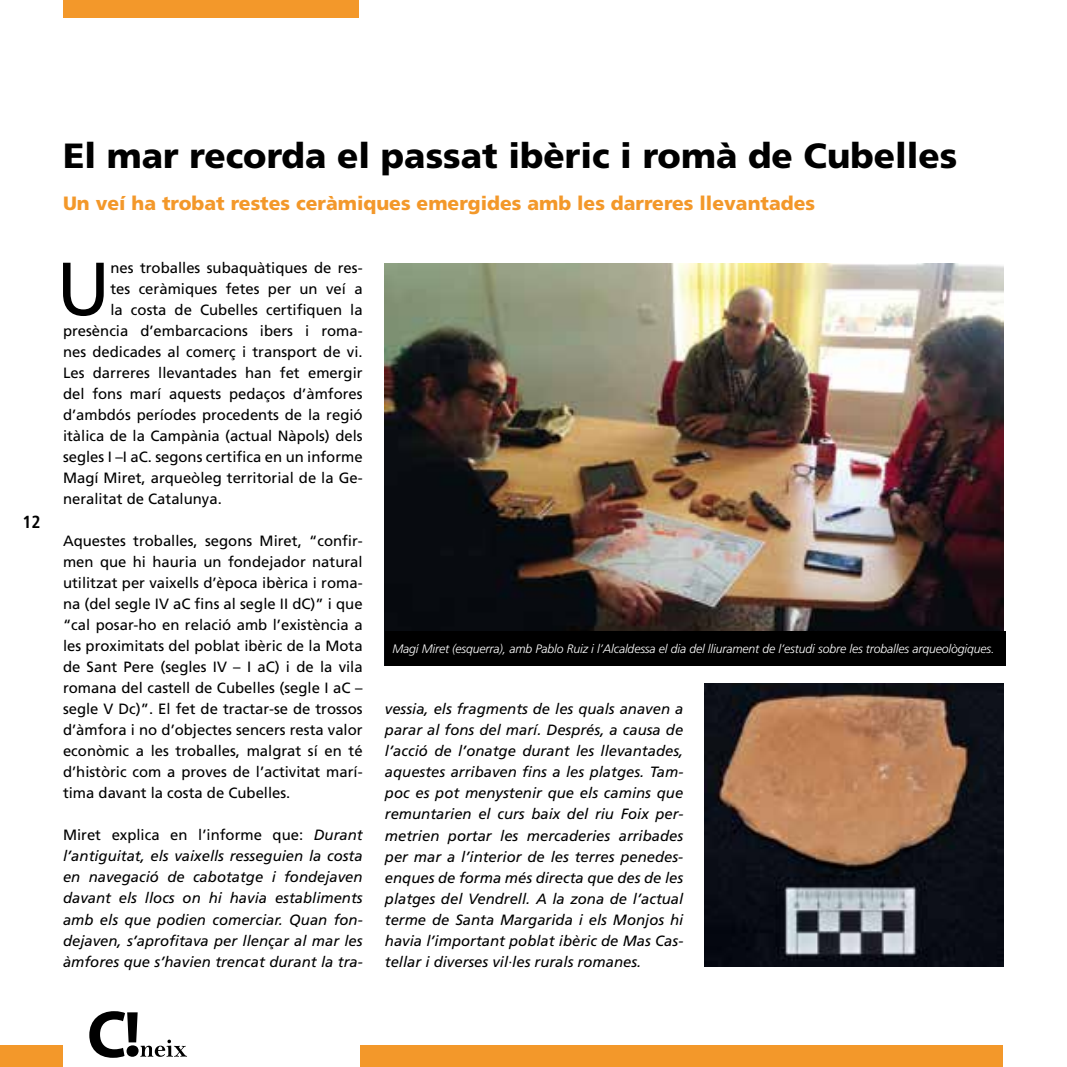
<style>
.page{position:relative;width:1067px;height:1067px;background:#fff}
.page>*{position:absolute;margin:0;border:0;box-sizing:border-box;transform-origin:0 0}
.t1{font:75.08px "Frutiger LT Std";color:#000}
.t2{font:900 35px "Frutiger LT Std";color:#000}
.t3{font:900 19.25px "Frutiger LT Std";color:#f3982a}
.t4{font:700 condensed 17.5px "Frutiger LT Std";color:#000}
.t5{font:14.88px/21px "Frutiger LT Std";color:#000;text-align:justify}
.t6{font:italic 14.88px/21px "Frutiger LT Std";color:#000;text-align:justify}
.t7{font:italic 300 12.25px "Frutiger LT Std";letter-spacing:-.01em;color:#fff}
.s1{font-style:normal}
</style>
<div class="page">
<img style="left:704px;top:683px;width:300px;height:283px">
<img style="left:385px;top:264px;width:619px;height:367px">
<div style="left:385px;top:631px;width:620px;height:35px;background:#000"></div>
<svg style="left:89px;top:1011px;width:98px;height:46px"></svg>
<div style="left:63px;top:0;width:295px;height:18px;background:#f3982a"></div>
<div style="left:0;top:1045px;width:63px;height:22px;background:#f3982a"></div>
<div style="left:360px;top:1045px;width:642px;height:22px;background:#f3982a"></div>
<p class="t4" style="left:22px;top:511px;width:20px">12</p>
<h2 class="t2" style="left:63px;top:135px;width:896px">El mar recorda el passat ibèric i romà de Cubelles</h2>
<p class="t3" style="left:63px;top:192px;width:753px">Un veí ha trobat restes ceràmiques emergides amb les darreres llevantades</p>
<h1 class="t1" style="left:56px;top:245px;width:56px">U</h1>
<p class="t5" style="left:110px;top:257px;width:254px">nes troballes subaquàtiques de res-</p>
<p class="t5" style="left:110px;top:278px;width:254px">tes ceràmiques fetes per un veí a</p>
<p class="t5" style="left:110px;top:299px;width:254px">la costa de Cubelles certifiquen la</p>
<p class="t5" style="left:63px;top:320px;width:301px">presència d’embarcacions ibers i roma-</p>
<p class="t5" style="left:63px;top:341px;width:301px">nes dedicades al comerç i transport de vi.</p>
<p class="t5" style="left:63px;top:362px;width:301px">Les darreres llevantades han fet emergir</p>
<p class="t5" style="left:63px;top:383px;width:301px">del fons marí aquests pedaços d’àmfores</p>
<p class="t5" style="left:63px;top:404px;width:301px">d’ambdós períodes procedents de la regió</p>
<p class="t5" style="left:63px;top:425px;width:301px">itàlica de la Campània (actual Nàpols) dels</p>
<p class="t5" style="left:63px;top:446px;width:301px">segles I –I aC. segons certifica en un informe</p>
<p class="t5" style="left:63px;top:467px;width:301px">Magí Miret, arqueòleg territorial de la Ge-</p>
<p class="t5" style="left:63px;top:488px;width:160px">neralitat de Catalunya.</p>
<p class="t5" style="left:63px;top:530px;width:301px">Aquestes troballes, segons Miret, “confir&shy;men que hi hauria un fondejador natural utilitzat per vaixells d’època ibèrica i roma&shy;na (del segle IV aC fins al segle II dC)” i que “cal posar-ho en relació amb l’existència a les proximitats del poblat ibèric de la Mota de Sant Pere (segles IV – I aC) i de la vila romana del castell de Cubelles (segle I aC – segle V Dc)”. El fet de tractar-se de trossos d’àmfora i no d’objectes sencers resta valor econòmic a les troballes, malgrat sí en té d’històric com a proves de l’activitat marí&shy;tima davant la costa de Cubelles.</p>
<p class="t6" style="left:63px;top:825px;width:301px"><span class="s1">Miret explica en l’informe que:</span> Durant l’antiguitat, els vaixells resseguien la costa en navegació de cabotatge i fondejaven davant els llocs on hi havia establiments amb els que podien comerciar. Quan fon&shy;dejaven, s’aprofitava per llençar al mar les àmfores que s’havien trencat durant la tra-</p>
<p class="t7" style="left:392px;top:642px;width:603px">Magí Miret (esquerra), amb Pablo Ruiz i l’Alcaldessa el dia del lliurament de l’estudi sobre les troballes arqueològiques.</p>
<p class="t6" style="left:385px;top:699px;width:300px">vessia, els fragments de les quals anaven a parar al fons del marí. Després, a causa de l’acció de l’onatge durant les llevantades, aquestes arribaven fins a les platges. Tam&shy;poc es pot menystenir que els camins que remuntarien el curs baix del riu Foix per&shy;metrien portar les mercaderies arribades per mar a l’interior de les terres penedes&shy;enques de forma més directa que des de les platges del Vendrell. A la zona de l’actual terme de Santa Margarida i els Monjos hi havia l’important poblat ibèric de Mas Cas&shy;tellar i diverses vil·les rurals romanes.</p>
</div>
